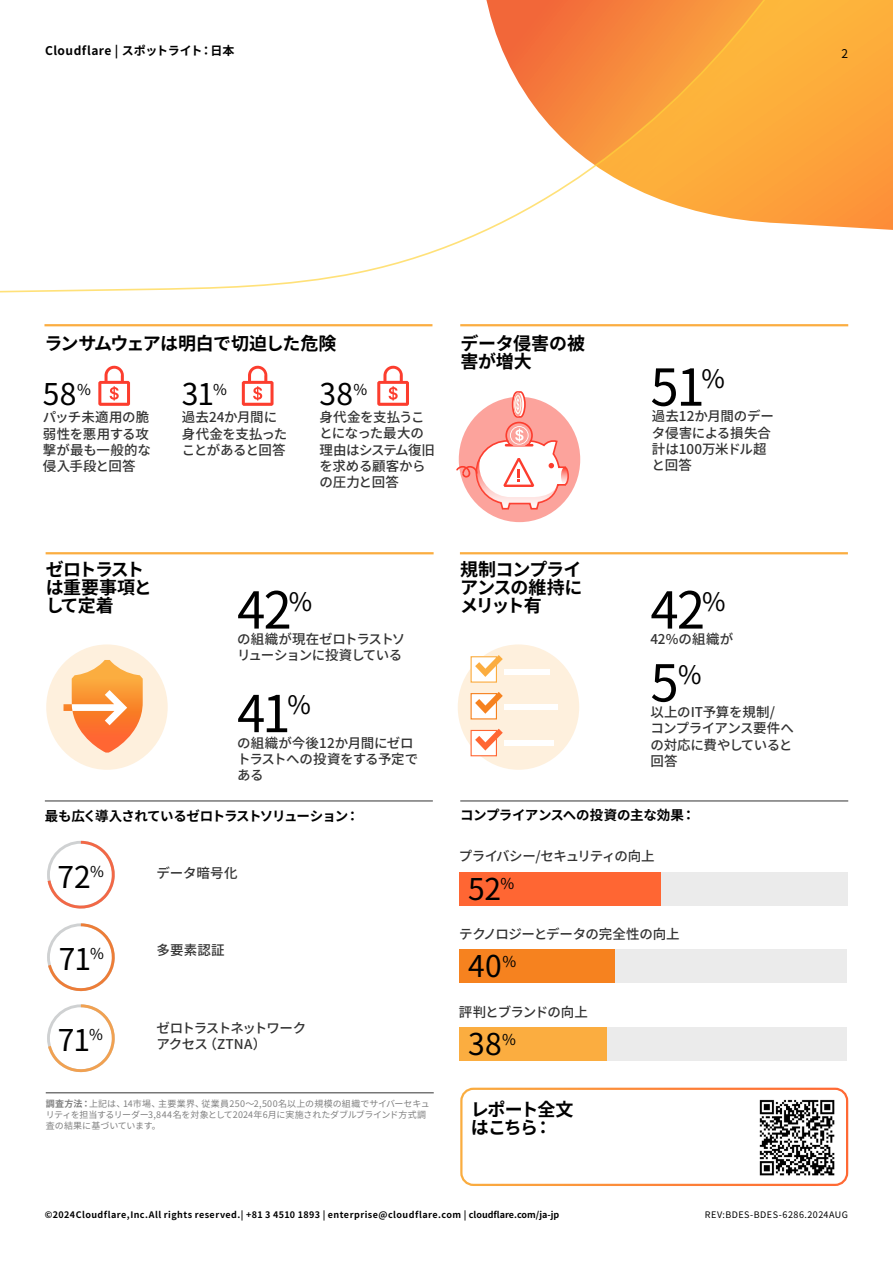
<style>
.page{position:relative;width:893px;height:1263px;background:#fff}
.page>*{position:absolute;margin:0;border:0;box-sizing:border-box;transform-origin:0 0}
.Numbers{font:50.85px "Noto Sans CJ Kjp";letter-spacing:-.04em;color:#000}
.Numbers-2{font:30px "Noto Sans CJ Kjp";letter-spacing:.005em;color:#000}
.t1{font:700 18px/18px "Noto Sans CJ Kjp";letter-spacing:-.04em;color:#000;text-align:justify}
.t2{font:700 18px/18px "Noto Sans CJ Kjp";letter-spacing:-.01em;color:#000}
.t3{font:700 18px/18px "Noto Sans CJ Kjp";letter-spacing:-.07em;color:#000}
.t4{font:500 13.5px/16.2px "Noto Sans CJ Kjp";letter-spacing:-.02em;color:#333}
.t5{font:500 13.5px/16.2px "Noto Sans CJ Kjp";letter-spacing:-.055em;color:#333}
.t6{font:500 13.5px/16.2px "Noto Sans CJ Kjp";letter-spacing:-.04em;color:#333}
.Subheader{font:700 13.5px "Noto Sans CJ Kjp";letter-spacing:-.07em;color:#000}
.Subheader-2{font:700 13.5px "Noto Sans CJ Kjp";letter-spacing:-.025em;color:#000}
.t7{font:500 13.5px "Noto Sans CJ Kjp";letter-spacing:-.05em;color:#333}
.t8{font:700 12px "Noto Sans CJ Kjp";letter-spacing:.035em;color:#000}
.t9{font:12px "Noto Sans CJ Kjp";color:#000}
.Footnote{font:9px/10.8px "Noto Sans CJ Kjp";color:#808080}
.t10{font:700 9px "Noto Sans CJ Kjp";letter-spacing:.05em;color:#000}
.t11{font:9px "Noto Sans CJ Kjp";letter-spacing:.05em;color:#000}
.s1{font-weight:700}
</style>
<div class="page">
<svg style="left:47px;top:840px;width:68px;height:69px"></svg>
<svg style="left:47px;top:923px;width:68px;height:69px"></svg>
<svg style="left:47px;top:1004px;width:68px;height:69px"></svg>
<div style="left:458px;top:644px;width:121px;height:126px;background:#fef0dd;border-radius:50%"></div>
<div style="left:471px;top:694px;width:25px;height:25px;background:#fff"></div>
<svg style="left:475px;top:692px;width:28px;height:22px"></svg>
<div style="left:504px;top:669px;width:46px;height:6px;background:#fff"></div>
<div style="left:504px;top:704px;width:54px;height:6px;background:#fff"></div>
<div style="left:504px;top:740px;width:50px;height:6px;background:#fff"></div>
<div style="left:471px;top:657px;width:25px;height:25px;background:#fff"></div>
<div style="left:471px;top:656px;width:26px;height:27px;border:1px solid #fbad40"></div>
<svg style="left:475px;top:655px;width:28px;height:22px"></svg>
<div style="left:471px;top:730px;width:25px;height:26px;background:#fff"></div>
<div style="left:471px;top:730px;width:26px;height:26px;border:1px solid #f63"></div>
<svg style="left:475px;top:729px;width:28px;height:22px"></svg>
<hr style="left:460px;top:324px;width:388px;height:2px;background:#fbad40">
<hr style="left:460px;top:801px;width:388px;height:1px;background:#333">
<hr style="left:460px;top:552px;width:388px;height:2px;background:#fbad40">
<hr style="left:46px;top:552px;width:388px;height:2px;background:#fbad40">
<img style="left:759px;top:1099px;width:76px;height:77px">
<div style="left:460px;top:1088px;width:388px;height:98px;border:2px solid #fff;border-radius:12px"></div>
<hr style="left:46px;top:1092px;width:388px;height:1px;background:#333">
<hr style="left:45px;top:801px;width:388px;height:1px;background:#333">
<hr style="left:44px;top:324px;width:388px;height:2px;background:#fbad40">
<div style="left:459px;top:871px;width:388px;height:34px;background:#ebebeb"></div>
<div style="left:459px;top:871px;width:202px;height:34px;background:#f63"></div>
<div style="left:459px;top:949px;width:388px;height:34px;background:#ebebeb"></div>
<div style="left:459px;top:949px;width:156px;height:34px;background:#f6821f"></div>
<div style="left:459px;top:1027px;width:388px;height:34px;background:#ebebeb"></div>
<div style="left:459px;top:1026px;width:147px;height:34px;background:#fbad40"></div>
<div style="left:46px;top:644px;width:122px;height:126px;background:#fef0dd;border-radius:50%"></div>
<svg style="left:64px;top:660px;width:79px;height:92px"></svg>
<svg style="left:98px;top:366px;width:32px;height:40px"></svg>
<svg style="left:242px;top:366px;width:32px;height:40px"></svg>
<svg style="left:377px;top:366px;width:32px;height:40px"></svg>
<div style="left:459px;top:397px;width:121px;height:125px;background:#fca39c;border-radius:50%"></div>
<svg style="left:456px;top:391px;width:113px;height:119px"></svg>
<svg style="left:0;top:0;width:893px;height:293px"></svg>
<p class="t8" style="left:45px;top:44px;width:191px">Cloudflare | スポットライト：日本</p>
<p class="t9" style="left:841px;top:47px;width:8px">2</p>
<p class="t1" style="left:44px;top:334px;width:294px">ランサムウェアは明白で切迫した危険</p>
<p class="Numbers-2" style="left:43px;top:377px;width:49px">58<sup>%</sup></p>
<p class="t4" style="left:43px;top:410px;width:110px">パッチ未適用の脆弱性を悪用する攻撃が最も一般的な侵入手段と回答</p>
<p class="Numbers-2" style="left:182px;top:377px;width:47px">31<sup>%</sup></p>
<p class="t4" style="left:182px;top:410px;width:107px">過去24か月間に身代金を支払ったことがあると回答</p>
<p class="Numbers-2" style="left:320px;top:377px;width:49px">38<sup>%</sup></p>
<p class="t4" style="left:320px;top:409px;width:117px">身代金を支払うことになった最大の理由はシステム復旧を求める顧客からの圧力と回答</p>
<p class="t2" style="left:460px;top:334px;width:126px">データ侵害の被害が増大</p>
<p class="Numbers" style="left:650px;top:358px;width:76px">51<sup>%</sup></p>
<p class="t4" style="left:652px;top:409px;width:124px">過去12か月間のデータ侵害による損失合計は100万米ドル超と回答</p>
<p class="t1" style="left:46px;top:561px;width:108px;text-align:left">ゼロトラストは重要事項として定着</p>
<p class="Numbers" style="left:237px;top:581px;width:77px">42<sup>%</sup></p>
<p class="t6" style="left:237px;top:631px;width:170px">の組織が現在ゼロトラストソリューションに投資している</p>
<p class="Numbers" style="left:237px;top:685px;width:75px">41<sup>%</sup></p>
<p class="t4" style="left:237px;top:735px;width:183px">の組織が今後12か月間にゼロトラストへの投資をする予定である</p>
<p class="Subheader" style="left:45px;top:809px;width:316px">最も広く導入されているゼロトラストソリューション：</p>
<p class="Numbers-2" style="left:57px;top:860px;width:48px">72<sup>%</sup></p>
<p class="Numbers-2" style="left:59px;top:942px;width:47px">71<sup>%</sup></p>
<p class="t4" style="left:157px;top:865px;width:82px">データ暗号化</p>
<p class="t4" style="left:157px;top:942px;width:69px">多要素認証</p>
<p class="Numbers-2" style="left:58px;top:1023px;width:47px">71<sup>%</sup></p>
<p class="t5" style="left:157px;top:1020px;width:151px">ゼロトラストネットワークアクセス（ZTNA）</p>
<p class="Footnote" style="left:46px;top:1098px;width:385px"><span class="s1">調査方法：</span>上記は、14市場、主要業界、従業員250～2,500名以上の規模の組織でサイバーセキュリティを担当するリーダー3,844名を対象として2024年6月に実施されたダブルブラインド方式調査の結果に基づいています。</p>
<p class="t1" style="left:460px;top:561px;width:124px">規制コンプライアンスの維持にメリット有</p>
<p class="Numbers" style="left:650px;top:581px;width:77px">42<sup>%</sup></p>
<p class="t4" style="left:650px;top:631px;width:84px">42%の組織が</p>
<p class="Numbers" style="left:650px;top:654px;width:53px">5<sup>%</sup></p>
<p class="t4" style="left:650px;top:704px;width:145px">以上のIT予算を規制/<br>コンプライアンス要件への対応に費やしていると回答</p>
<p class="Subheader-2" style="left:460px;top:807px;width:237px">コンプライアンスへの投資の主な効果：</p>
<p class="t7" style="left:459px;top:849px;width:197px">プライバシー/セキュリティの向上</p>
<p class="Numbers-2" style="left:468px;top:872px;width:48px">52<sup>%</sup></p>
<p class="t4" style="left:459px;top:926px;width:222px">テクノロジーとデータの完全性の向上</p>
<p class="Numbers-2" style="left:468px;top:949px;width:50px">40<sup>%</sup></p>
<p class="t5" style="left:459px;top:1004px;width:130px">評判とブランドの向上</p>
<p class="Numbers-2" style="left:468px;top:1027px;width:49px">38<sup>%</sup></p>
<p class="t3" style="left:471px;top:1100px;width:104px">レポート全文はこちら：</p>
<p class="t10" style="left:45px;top:1209px;width:516px">©2024Cloudflare,Inc.All rights reserved.| +81 3 4510 1893 | enterprise@cloudflare.com | cloudflare.com/ja-jp</p>
<p class="t11" style="left:705px;top:1209px;width:145px">REV:BDES-BDES-6286.2024AUG</p>
</div>
